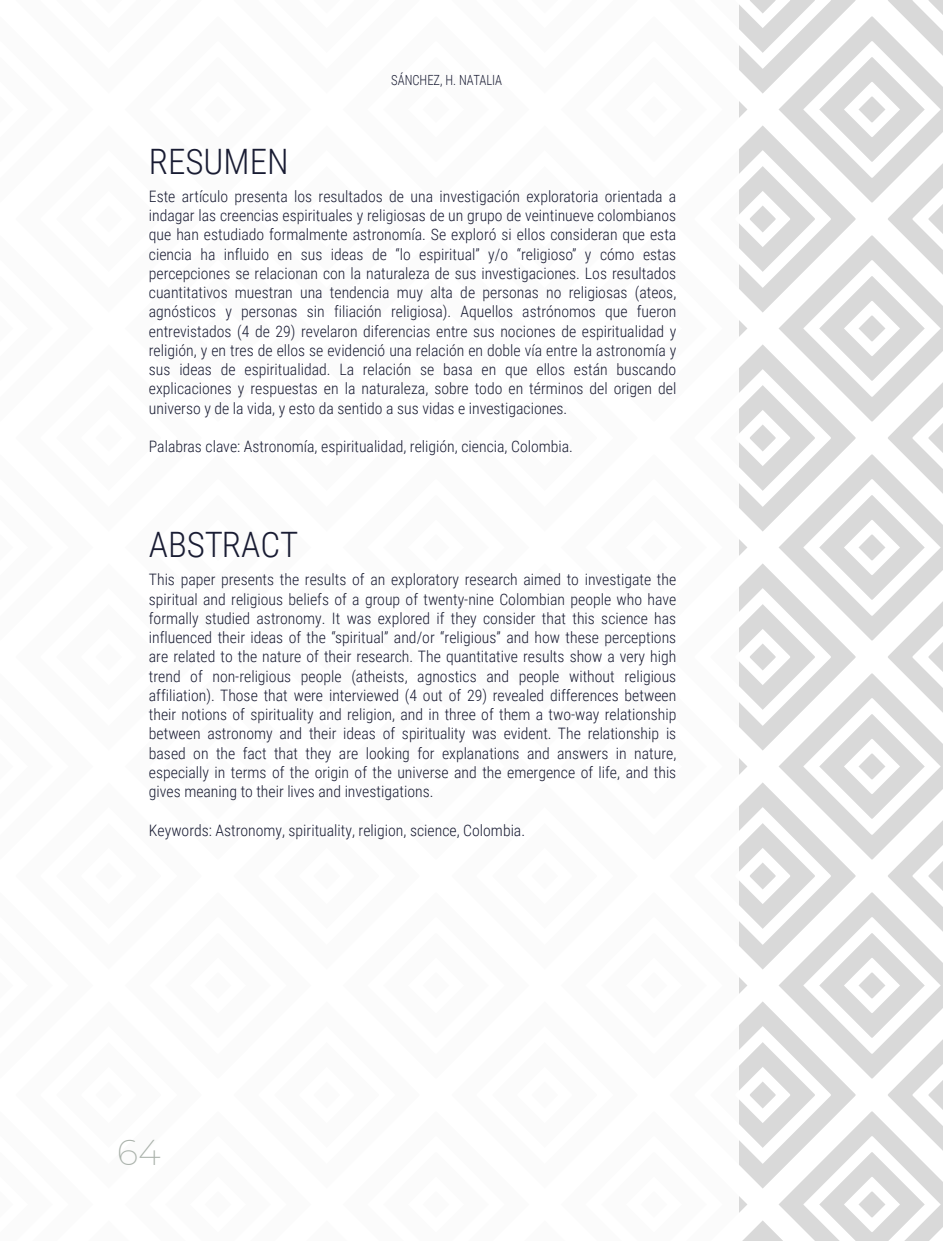
<style>
.page{position:relative;width:943px;height:1241px;background:#fff}
.page>*{position:absolute;margin:0;border:0;box-sizing:border-box;transform-origin:0 0}
.t1{font:300 35px "Roboto Condensed";color:#191c33}
.t2{font:200 35px "Montserrat";color:#aab2ab}
.t3{font:300 15.75px/19.2px "Roboto Condensed";color:#191c33;text-align:justify}
.t4{font:300 14px "Roboto Condensed";color:#191c33;scale:.9 1}
</style>
<div class="page">
<div style="left:0;top:0;width:942px;height:1240px;background:#bfbfbf;opacity:.15"></div>
<div style="left:0;top:0;width:738px;height:1240px;background:#fff"></div>
<p class="t4" style="left:391px;top:70px;width:125px">SÁNCHEZ, H. NATALIA</p>
<h1 class="t1" style="left:149px;top:137px;width:141px">RESUMEN</h1>
<p class="t3" style="left:149px;top:186px;width:529px">Este artículo presenta los resultados de una investigación exploratoria orientada a indagar las creencias espirituales y religiosas de un grupo de veintinueve colombianos que han estudiado formalmente astronomía. Se exploró si ellos consideran que esta ciencia ha influido en sus ideas de “lo espiritual” y/o “religioso” y cómo estas percepciones se relacionan con la naturaleza de sus investigaciones. Los resultados cuantitativos muestran una tendencia muy alta de personas no religiosas (ateos, agnósticos y personas sin filiación religiosa). Aquellos astrónomos que fueron entrevistados (4 de 29) revelaron diferencias entre sus nociones de espiritualidad y religión, y en tres de ellos se evidenció una relación en doble vía entre la astronomía y sus ideas de espiritualidad. La relación se basa en que ellos están buscando explicaciones y respuestas en la naturaleza, sobre todo en términos del origen del universo y de la vida, y esto da sentido a sus vidas e investigaciones.</p>
<p class="t3" style="left:149px;top:436px;width:425px">Palabras clave: Astronomía, espiritualidad, religión, ciencia, Colombia.</p>
<h1 class="t1" style="left:149px;top:520px;width:151px">ABSTRACT</h1>
<p class="t3" style="left:149px;top:569px;width:529px">This paper presents the results of an exploratory research aimed to investigate the spiritual and religious beliefs of a group of twenty-nine Colombian people who have formally studied astronomy. It was explored if they consider that this science has influenced their ideas of the “spiritual” and/or “religious” and how these perceptions are related to the nature of their research. The quantitative results show a very high trend of non-religious people (atheists, agnostics and people without religious affiliation). Those that were interviewed (4 out of 29) revealed differences between their notions of spirituality and religion, and in three of them a two-way relationship between astronomy and their ideas of spirituality was evident. The relationship is based on the fact that they are looking for explanations and answers in nature, especially in terms of the origin of the universe and the emergence of life, and this gives meaning to their lives and investigations.</p>
<p class="t3" style="left:149px;top:819px;width:378px">Keywords: Astronomy, spirituality, religion, science, Colombia.</p>
<h1 class="t2" style="left:117px;top:1130px;width:45px">64</h1>
</div>
